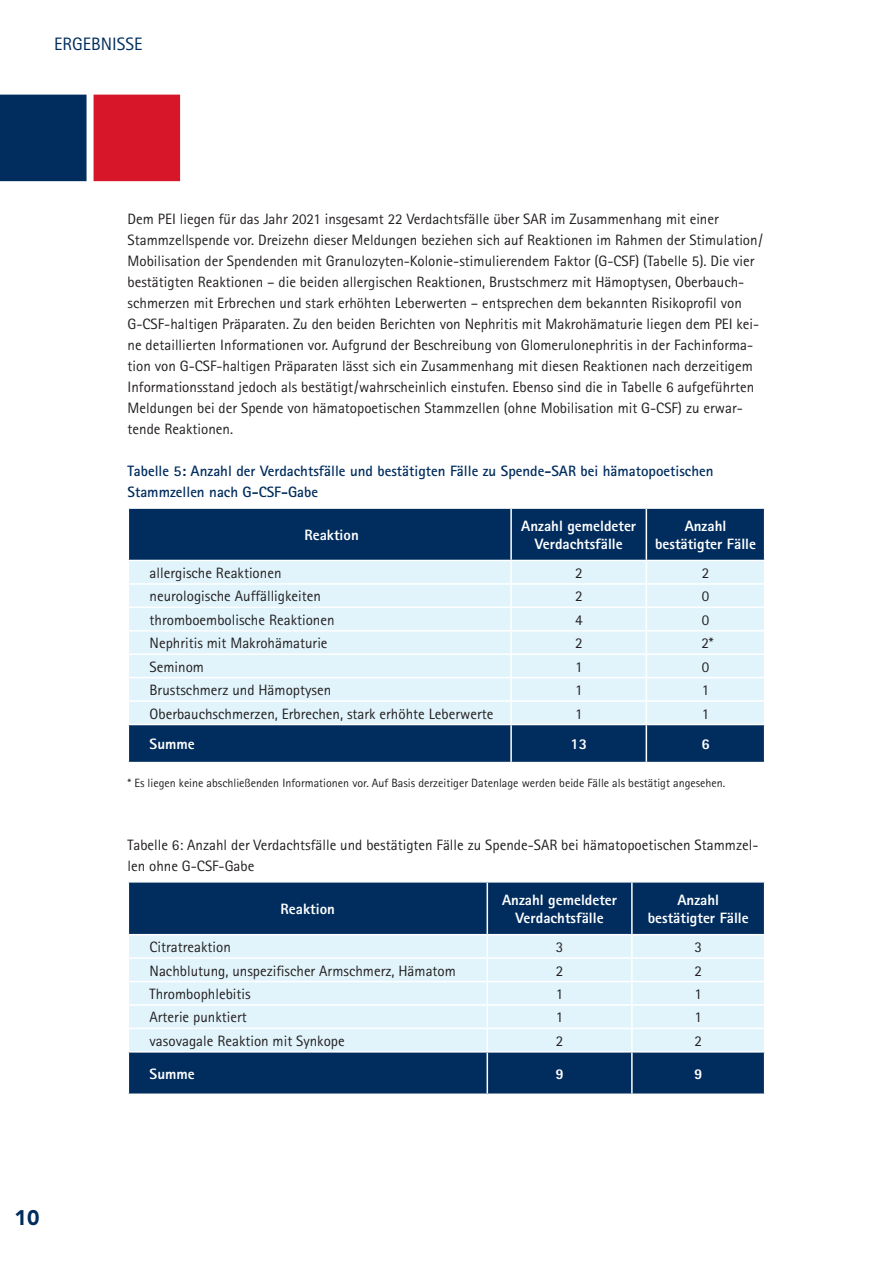
<style>
.page{position:relative;width:893px;height:1263px;background:#fff}
.page>*{position:absolute;margin:0;border:0;box-sizing:border-box;transform-origin:0 0}
.t1{font:900 21px "Avenir";color:#002d5e}
.t2{font:18px "Rotis Sans Serif";color:#002d5e}
.t3{font:15px/21px "Rotis Sans Serif";color:#231f20}
.t4{font:800 15px/18px "Rotis Sans Serif";color:#fff;text-align:center}
.t5{font:700 15px/21px "Rotis Sans Serif";color:#002d5e}
.t6{font:12px "Rotis Sans Serif";color:#231f20}
</style>
<div class="page">
<div style="left:0;top:95px;width:87px;height:86px;background:#002d5e"></div>
<div style="left:94px;top:95px;width:86px;height:86px;background:#d71729"></div>
<div style="left:129px;top:509px;width:635px;height:253px;background:#002d5e"></div>
<div style="left:129px;top:561px;width:635px;height:163px;background:#e1f4fc"></div>
<hr style="left:510px;top:509px;width:2px;height:51px;background:#fff">
<hr style="left:646px;top:509px;width:1px;height:51px;background:#fff">
<hr style="left:128px;top:560px;width:383px;height:1px;background:#fff">
<hr style="left:511px;top:560px;width:135px;height:1px;background:#fff">
<hr style="left:510px;top:561px;width:2px;height:22px;background:#fff">
<hr style="left:646px;top:560px;width:119px;height:1px;background:#fff">
<hr style="left:128px;top:583px;width:383px;height:2px;background:#fff">
<hr style="left:511px;top:583px;width:135px;height:2px;background:#fff">
<hr style="left:510px;top:585px;width:2px;height:22px;background:#fff">
<hr style="left:646px;top:583px;width:119px;height:2px;background:#fff">
<hr style="left:128px;top:607px;width:383px;height:1px;background:#fff">
<hr style="left:511px;top:607px;width:135px;height:1px;background:#fff">
<hr style="left:510px;top:608px;width:2px;height:22px;background:#fff">
<hr style="left:646px;top:607px;width:119px;height:1px;background:#fff">
<hr style="left:128px;top:630px;width:383px;height:1px;background:#fff">
<hr style="left:511px;top:630px;width:135px;height:1px;background:#fff">
<hr style="left:510px;top:631px;width:2px;height:22px;background:#fff">
<hr style="left:646px;top:630px;width:119px;height:1px;background:#fff">
<hr style="left:128px;top:653px;width:383px;height:2px;background:#fff">
<hr style="left:511px;top:653px;width:135px;height:2px;background:#fff">
<hr style="left:510px;top:655px;width:2px;height:22px;background:#fff">
<hr style="left:646px;top:653px;width:119px;height:2px;background:#fff">
<hr style="left:128px;top:677px;width:383px;height:1px;background:#fff">
<hr style="left:511px;top:677px;width:135px;height:1px;background:#fff">
<hr style="left:510px;top:678px;width:2px;height:22px;background:#fff">
<hr style="left:646px;top:677px;width:119px;height:1px;background:#fff">
<hr style="left:128px;top:700px;width:383px;height:2px;background:#fff">
<hr style="left:511px;top:700px;width:135px;height:2px;background:#fff">
<hr style="left:510px;top:702px;width:2px;height:22px;background:#fff">
<hr style="left:646px;top:700px;width:119px;height:2px;background:#fff">
<svg style="left:646px;top:561px;width:1px;height:163px"></svg>
<hr style="left:128px;top:724px;width:383px;height:1px;background:#fff">
<hr style="left:511px;top:724px;width:135px;height:1px;background:#fff">
<hr style="left:510px;top:725px;width:2px;height:37px;background:#fff">
<hr style="left:646px;top:724px;width:119px;height:1px;background:#fff">
<hr style="left:646px;top:725px;width:1px;height:37px;background:#fff">
<div style="left:129px;top:882px;width:635px;height:211px;background:#002d5e"></div>
<div style="left:129px;top:935px;width:635px;height:116px;background:#e1f4fc"></div>
<hr style="left:487px;top:882px;width:1px;height:52px;background:#fff">
<hr style="left:631px;top:882px;width:2px;height:52px;background:#fff">
<hr style="left:128px;top:934px;width:359px;height:1px;background:#fff">
<hr style="left:487px;top:934px;width:145px;height:1px;background:#fff">
<hr style="left:632px;top:934px;width:133px;height:1px;background:#fff">
<hr style="left:631px;top:935px;width:2px;height:22px;background:#fff">
<hr style="left:128px;top:957px;width:359px;height:2px;background:#fff">
<hr style="left:487px;top:957px;width:145px;height:2px;background:#fff">
<hr style="left:632px;top:957px;width:133px;height:2px;background:#fff">
<hr style="left:631px;top:959px;width:2px;height:22px;background:#fff">
<hr style="left:128px;top:981px;width:359px;height:1px;background:#fff">
<hr style="left:487px;top:981px;width:145px;height:1px;background:#fff">
<hr style="left:632px;top:981px;width:133px;height:1px;background:#fff">
<hr style="left:631px;top:982px;width:2px;height:22px;background:#fff">
<hr style="left:128px;top:1004px;width:359px;height:2px;background:#fff">
<hr style="left:487px;top:1004px;width:145px;height:2px;background:#fff">
<hr style="left:632px;top:1004px;width:133px;height:2px;background:#fff">
<hr style="left:631px;top:1006px;width:2px;height:22px;background:#fff">
<hr style="left:128px;top:1028px;width:359px;height:1px;background:#fff">
<hr style="left:487px;top:1028px;width:145px;height:1px;background:#fff">
<svg style="left:487px;top:935px;width:1px;height:116px"></svg>
<hr style="left:632px;top:1028px;width:133px;height:1px;background:#fff">
<hr style="left:631px;top:1029px;width:2px;height:22px;background:#fff">
<hr style="left:128px;top:1051px;width:359px;height:1px;background:#fff">
<hr style="left:487px;top:1051px;width:145px;height:1px;background:#fff">
<hr style="left:487px;top:1052px;width:1px;height:41px;background:#fff">
<hr style="left:632px;top:1051px;width:133px;height:1px;background:#fff">
<hr style="left:631px;top:1052px;width:2px;height:41px;background:#fff">
<p class="t2" style="left:54px;top:33px;width:90px">ERGEBNISSE</p>
<h1 class="t1" style="left:15px;top:1205px;width:26px">10</h1>
<p class="t3" style="left:128px;top:208px;width:637px">Dem PEI liegen für das Jahr 2021 insgesamt 22 Verdachtsfälle über SAR im Zusammenhang mit einer Stammzellspende vor. Dreizehn dieser Meldungen beziehen sich auf Reaktionen im Rahmen der Stimulation/ Mobilisation der Spendenden mit Granulozyten-Kolonie-stimulierendem Faktor (G-CSF) (Tabelle 5). Die vier bestätigten Reaktionen – die beiden allergischen Reaktionen, Brustschmerz mit Hämoptysen, Oberbauch&shy;schmerzen mit Erbrechen und stark erhöhten Leberwerten – entsprechen dem bekannten Risikoprofil von G-CSF-haltigen Präparaten. Zu den beiden Berichten von Nephritis mit Makrohämaturie liegen dem PEI kei&shy;ne detaillierten Informationen vor. Aufgrund der Beschreibung von Glomerulonephritis in der Fachinforma&shy;tion von G-CSF-haltigen Präparaten lässt sich ein Zusammenhang mit diesen Reaktionen nach derzeitigem Informationsstand jedoch als bestätigt/wahrscheinlich einstufen. Ebenso sind die in Tabelle 6 aufgeführten Meldungen bei der Spende von hämatopoetischen Stammzellen (ohne Mobilisation mit G-CSF) zu erwar&shy;tende Reaktionen.</p>
<p class="t5" style="left:128px;top:460px;width:587px">Tabelle 5: Anzahl der Verdachtsfälle und bestätigten Fälle zu Spende-SAR bei hämatopoetischen<br>Stammzellen nach G-CSF-Gabe</p>
<p class="t4" style="left:304px;top:526px;width:56px">Reaktion</p>
<p class="t4" style="left:521px;top:517px;width:116px">Anzahl gemeldeter<br>Verdachtsfälle</p>
<p class="t4" style="left:655px;top:517px;width:103px">Anzahl bestätigter Fälle</p>
<p class="t3" style="left:150px;top:562px;width:133px">allergische Reaktionen</p>
<p class="t3" style="left:575px;top:562px;width:9px">2</p>
<p class="t3" style="left:702px;top:562px;width:9px">2</p>
<p class="t3" style="left:150px;top:586px;width:173px">neurologische Auffälligkeiten</p>
<p class="t3" style="left:575px;top:586px;width:9px">2</p>
<p class="t3" style="left:702px;top:586px;width:9px">0</p>
<p class="t3" style="left:150px;top:609px;width:186px">thromboembolische Reaktionen</p>
<p class="t3" style="left:575px;top:609px;width:9px">4</p>
<p class="t3" style="left:702px;top:609px;width:9px">0</p>
<p class="t3" style="left:150px;top:632px;width:180px">Nephritis mit Makrohämaturie</p>
<p class="t3" style="left:575px;top:632px;width:9px">2</p>
<p class="t3" style="left:701px;top:632px;width:14px">2*</p>
<p class="t3" style="left:150px;top:656px;width:56px">Seminom</p>
<p class="t3" style="left:575px;top:656px;width:9px">1</p>
<p class="t3" style="left:702px;top:656px;width:9px">0</p>
<p class="t3" style="left:150px;top:679px;width:183px">Brustschmerz und Hämoptysen</p>
<p class="t3" style="left:575px;top:679px;width:9px">1</p>
<p class="t3" style="left:702px;top:679px;width:9px">1</p>
<p class="t3" style="left:150px;top:703px;width:345px">Oberbauchschmerzen, Erbrechen, stark erhöhte Leberwerte</p>
<p class="t3" style="left:575px;top:703px;width:9px">1</p>
<p class="t3" style="left:702px;top:703px;width:9px">1</p>
<p class="t4" style="left:150px;top:735px;width:47px">Summe</p>
<p class="t4" style="left:570px;top:735px;width:18px">13</p>
<p class="t4" style="left:701px;top:735px;width:10px">6</p>
<p class="t6" style="left:128px;top:776px;width:599px">* Es liegen keine abschließenden Informationen vor. Auf Basis derzeitiger Datenlage werden beide Fälle als bestätigt angesehen.</p>
<p class="t3" style="left:128px;top:834px;width:632px">Tabelle 6: Anzahl der Verdachtsfälle und bestätigten Fälle zu Spende-SAR bei hämatopoetischen Stammzel&shy;len ohne G-CSF-Gabe</p>
<p class="t4" style="left:281px;top:900px;width:56px">Reaktion</p>
<p class="t4" style="left:502px;top:891px;width:116px">Anzahl gemeldeter<br>Verdachtsfälle</p>
<p class="t4" style="left:648px;top:891px;width:103px">Anzahl bestätigter Fälle</p>
<p class="t3" style="left:150px;top:936px;width:83px">Citratreaktion</p>
<p class="t3" style="left:556px;top:936px;width:9px">3</p>
<p class="t3" style="left:694px;top:936px;width:9px">3</p>
<p class="t3" style="left:150px;top:960px;width:308px">Nachblutung, unspezifischer Armschmerz, Hämatom</p>
<p class="t3" style="left:556px;top:960px;width:9px">2</p>
<p class="t3" style="left:694px;top:960px;width:9px">2</p>
<p class="t3" style="left:150px;top:983px;width:103px">Thrombophlebitis</p>
<p class="t3" style="left:556px;top:983px;width:9px">1</p>
<p class="t3" style="left:694px;top:983px;width:9px">1</p>
<p class="t3" style="left:150px;top:1007px;width:99px">Arterie punktiert</p>
<p class="t3" style="left:556px;top:1007px;width:9px">1</p>
<p class="t3" style="left:694px;top:1007px;width:9px">1</p>
<p class="t3" style="left:150px;top:1030px;width:197px">vasovagale Reaktion mit Synkope</p>
<p class="t3" style="left:556px;top:1030px;width:9px">2</p>
<p class="t3" style="left:694px;top:1030px;width:9px">2</p>
<p class="t4" style="left:150px;top:1065px;width:47px">Summe</p>
<p class="t4" style="left:555px;top:1065px;width:10px">9</p>
<p class="t4" style="left:694px;top:1065px;width:10px">9</p>
</div>
